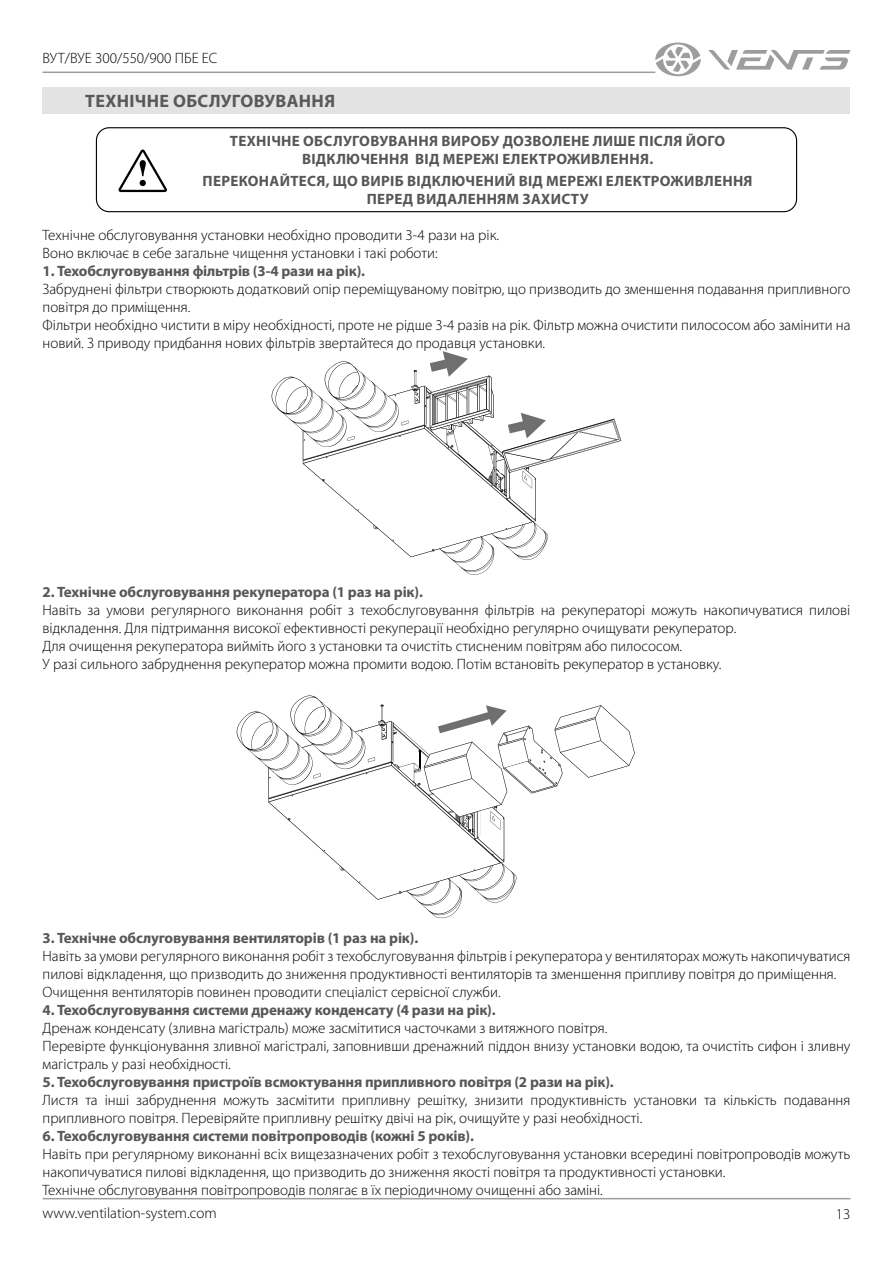
<style>
.page{position:relative;width:893px;height:1263px;background:#fff}
.page>*{position:absolute;margin:0;border:0;box-sizing:border-box;transform-origin:0 0}
.t1{font:700 18px "Myriad Pro";letter-spacing:.02em;color:#59595c}
.t2{font:300 15px/18px "Myriad Pro";color:#000}
.t3{font:700 15px "Myriad Pro";letter-spacing:-.01em;color:#575756}
.t4{font:700 15px/18px "Myriad Pro";letter-spacing:.02em;color:#575756;text-align:center}
</style>
<div class="page">
<hr style="left:43px;top:1198px;width:807px;height:1px;background:#9d9d9c">
<hr style="left:43px;top:72px;width:612px;height:1px;background:#9d9d9c">
<svg style="left:708px;top:50px;width:142px;height:20px"></svg>
<svg style="left:655px;top:43px;width:46px;height:33px"></svg>
<svg style="left:272px;top:361px;width:264px;height:214px"></svg>
<svg style="left:303px;top:376px;width:318px;height:181px"></svg>
<svg style="left:579px;top:431px;width:38px;height:9px"></svg>
<svg style="left:510px;top:470px;width:26px;height:32px"></svg>
<svg style="left:420px;top:351px;width:48px;height:27px"></svg>
<svg style="left:491px;top:413px;width:55px;height:37px"></svg>
<svg style="left:237px;top:695px;width:268px;height:223px"></svg>
<svg style="left:268px;top:705px;width:367px;height:194px"></svg>
<div style="left:96px;top:127px;width:701px;height:85px;border:1px solid #000;border-radius:13px"></div>
<svg style="left:118px;top:150px;width:49px;height:42px"></svg>
<div style="left:43px;top:87px;width:807px;height:26px;background:#e3e3e3"></div>
<p class="t2" style="left:43px;top:49px;width:176px">ВУТ/ВУЕ 300/550/900 ПБЕ ЕС</p>
<p class="t1" style="left:85px;top:89px;width:251px">ТЕХНІЧНЕ ОБСЛУГОВУВАННЯ</p>
<p class="t4" style="left:230px;top:132px;width:497px">ТЕХНІЧНЕ ОБСЛУГОВУВАННЯ ВИРОБУ ДОЗВОЛЕНЕ ЛИШЕ ПІСЛЯ ЙОГО<br>ВІДКЛЮЧЕННЯ ВІД МЕРЕЖІ ЕЛЕКТРОЖИВЛЕННЯ.</p>
<p class="t4" style="left:203px;top:172px;width:551px">ПЕРЕКОНАЙТЕСЯ, ЩО ВИРІБ ВІДКЛЮЧЕНИЙ ВІД МЕРЕЖІ ЕЛЕКТРОЖИВЛЕННЯ<br>ПЕРЕД ВИДАЛЕННЯМ ЗАХИСТУ</p>
<p class="t2" style="left:43px;top:226px;width:458px">Технічне обслуговування установки необхідно проводити 3-4 рази на рік.<br>Воно включає в себе загальне чищення установки і такі роботи:</p>
<p class="t3" style="left:43px;top:261px;width:324px">1. Техобслуговування фільтрів (3-4 рази на рік).</p>
<p class="t2" style="left:43px;top:280px;width:809px">Забруднені фільтри створюють додатковий опір переміщуваному повітрю, що призводить до зменшення подавання припливного повітря до приміщення.<br>Фільтри необхідно чистити в міру необхідності, проте не рідше 3-4 разів на рік. Фільтр можна очистити пилососом або замінити на новий. З приводу придбання нових фільтрів звертайтеся до продавця установки.</p>
<p class="t3" style="left:43px;top:582px;width:382px">2. Технічне обслуговування рекуператора (1 раз на рік).</p>
<p class="t2" style="left:43px;top:601px;width:809px">Навіть за умови регулярного виконання робіт з техобслуговування фільтрів на рекуператорі можуть накопичуватися пилові відкладення. Для підтримання високої ефективності рекуперації необхідно регулярно очищувати рекуператор.<br>Для очищення рекуператора вийміть його з установки та очистіть стисненим повітрям або пилососом.<br>У разі сильного забруднення рекуператор можна промити водою. Потім встановіть рекуператор в установку.</p>
<p class="t3" style="left:43px;top:928px;width:377px">3. Технічне обслуговування вентиляторів (1 раз на рік).</p>
<p class="t2" style="left:43px;top:947px;width:809px">Навіть за умови регулярного виконання робіт з техобслуговування фільтрів і рекуператора у вентиляторах можуть накопичуватися пилові відкладення, що призводить до зниження продуктивності вентиляторів та зменшення припливу повітря до приміщення.<br>Очищення вентиляторів повинен проводити спеціаліст сервісної служби.</p>
<p class="t3" style="left:43px;top:1000px;width:455px">4. Техобслуговування системи дренажу конденсату (4 рази на рік).</p>
<p class="t2" style="left:43px;top:1019px;width:809px">Дренаж конденсату (зливна магістраль) може засмітитися часточками з витяжного повітря.<br>Перевірте функціонування зливної магістралі, заповнивши дренажний піддон внизу установки водою, та очистіть сифон і зливну магістраль у разі необхідності.</p>
<p class="t3" style="left:43px;top:1072px;width:573px">5. Техобслуговування пристроїв всмоктування припливного повітря (2 рази на рік).</p>
<p class="t2" style="left:43px;top:1091px;width:809px">Листя та інші забруднення можуть засмітити припливну решітку, знизити продуктивність установки та кількість подавання припливного повітря. Перевіряйте припливну решітку двічі на рік, очищуйте у разі необхідності.</p>
<p class="t3" style="left:43px;top:1126px;width:433px">6. Техобслуговування системи повітропроводів (кожні 5 років).</p>
<p class="t2" style="left:43px;top:1145px;width:809px">Навіть при регулярному виконанні всіх вищезазначених робіт з техобслуговування установки всередині повітропроводів можуть накопичуватися пилові відкладення, що призводить до зниження якості повітря та продуктивності установки.<br>Технічне обслуговування повітропроводів полягає в їх періодичному очищенні або заміні.</p>
<p class="t2" style="left:43px;top:1204px;width:176px">www.ventilation-system.com</p>
<p class="t2" style="left:836px;top:1205px;width:16px">13</p>
</div>
